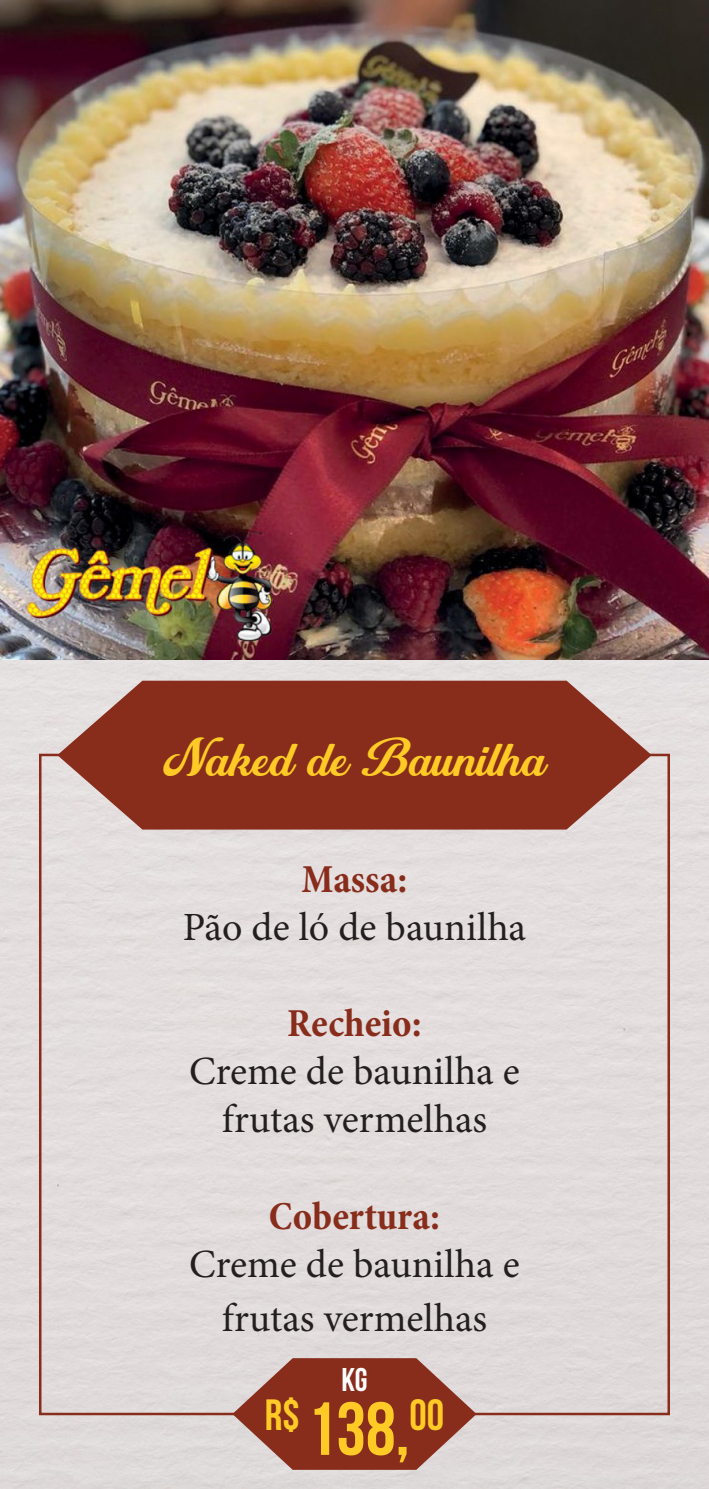
<style>
.page{position:relative;width:709px;height:1489px;background:#fff}
.page>*{position:absolute;margin:0;border:0;box-sizing:border-box;transform-origin:0 0}
.t1{font:45px "Battipaglia Personal Use Only";color:#fecb26}
.t2{font:700 43.75px "Bebas Neue";color:#fecb26}
.t3{font:40px/48px "Minion Pro";color:#231f20;text-align:center}
.t4{font:700 condensed 40px "Minion Pro";color:#882c1b}
.t5{font:700 32.75px "Bebas Neue";color:#fff}
.s1{font-size:75px}
</style>
<div class="page">
<div style="left:0;top:659px;width:709px;height:829px;background:#e2dcdc"></div>
<img style="left:0;top:0;width:709px;height:659px">
<svg style="left:57px;top:680px;width:594px;height:149px;fill:#882c1b"></svg>
<svg style="left:232px;top:1357px;width:244px;height:112px"></svg>
<p class="t1" style="left:164px;top:730px;width:383px">Naked de Baunilha</p>
<p class="t4" style="left:301px;top:852px;width:107px">Massa:</p>
<p class="t3" style="left:183px;top:903px;width:345px">Pão de ló de baunilha</p>
<p class="t4" style="left:287px;top:996px;width:136px">Recheio:</p>
<p class="t3" style="left:189px;top:1047px;width:332px">Creme de baunilha e frutas vermelhas</p>
<p class="t4" style="left:269px;top:1188px;width:172px">Cobertura:</p>
<p class="t3" style="left:189px;top:1236px;width:332px;line-height:54px">Creme de baunilha e frutas vermelhas</p>
<p class="t5" style="left:341px;top:1361px;width:28px">kg</p>
<p class="t2" style="left:265px;top:1390px;width:181px">R$ <span class="s1">138,</span>00</p>
</div>
